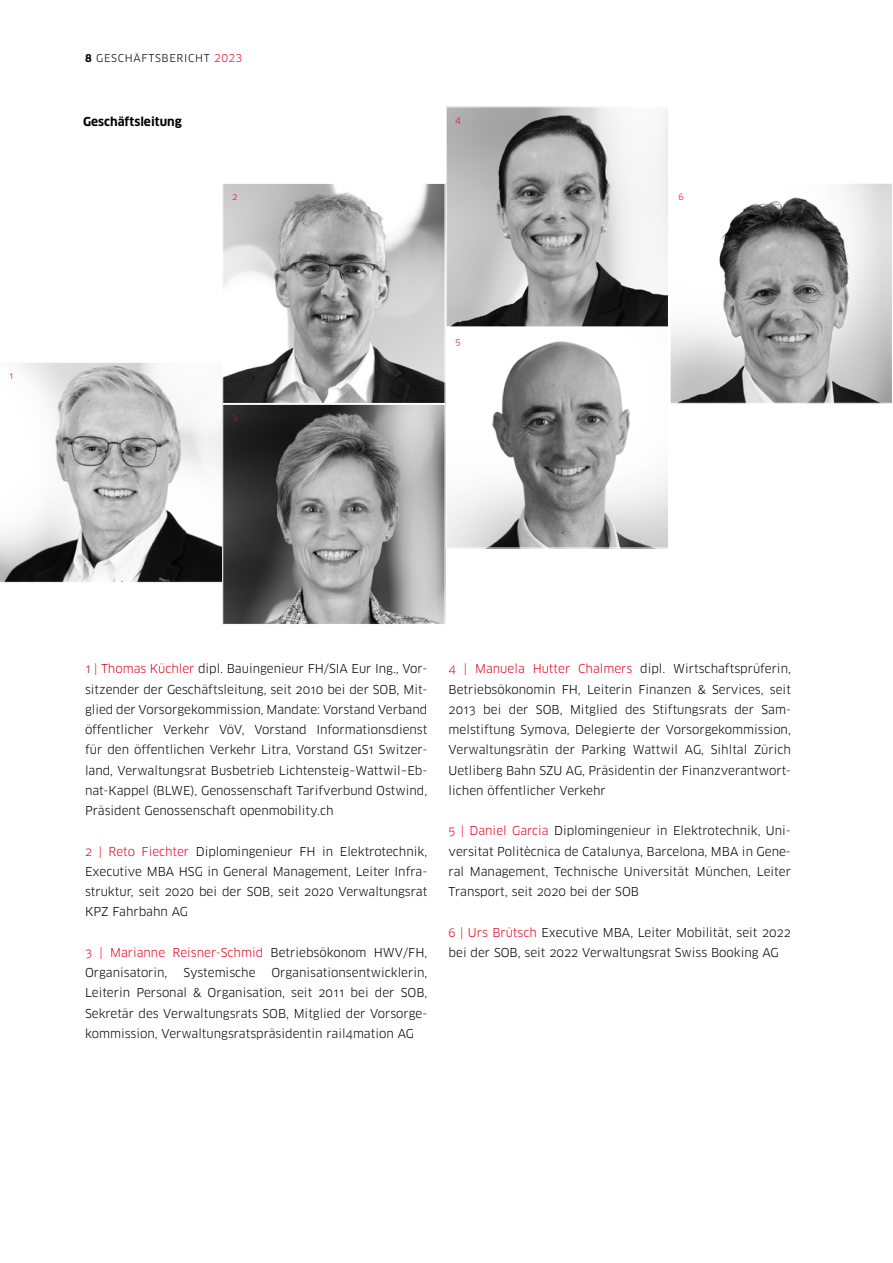
<style>
.page{position:relative;width:893px;height:1263px;background:#fff}
.page>*{position:absolute;margin:0;border:0;box-sizing:border-box;transform-origin:0 0}
.t1{font:12px/20.2px "Clan OT";color:#000;text-align:justify}
.t2{font:700 12px "Clan OT";color:#000}
.t3{font:10.5px "Clan OT";letter-spacing:.06em;color:#000}
.t4{font:9px "Clan OT";color:#e40521}
.s1{font-weight:700}
.s2{color:#e40521}
</style>
<div class="page">
<svg style="left:0;top:363px;width:222px;height:220px"></svg>
<img style="left:224px;top:406px;width:220px;height:217px">
<div style="left:222px;top:404px;width:224px;height:221px;border:1px solid #fff"></div>
<svg style="left:224px;top:185px;width:220px;height:217px"></svg>
<div style="left:222px;top:183px;width:224px;height:221px;border:1px solid #fff"></div>
<img style="left:672px;top:185px;width:219px;height:217px">
<div style="left:670px;top:183px;width:223px;height:221px;border:1px solid #fff"></div>
<img style="left:448px;top:341px;width:219px;height:206px">
<div style="left:446px;top:327px;width:223px;height:222px;border:1px solid #fff"></div>
<svg style="left:448px;top:108px;width:219px;height:217px"></svg>
<div style="left:446px;top:106px;width:223px;height:221px;border:1px solid #fff"></div>
<p class="t4" style="left:9px;top:370px;width:6px">1</p>
<p class="t3" style="left:85px;top:52px;width:159px"><span class="s1">8</span> GESCHÄFTSBERICHT <span class="s2">2023</span></p>
<p class="t2" style="left:83px;top:115px;width:100px">Geschäftsleitung</p>
<p class="t4" style="left:232px;top:191px;width:7px">2</p>
<p class="t4" style="left:232px;top:412px;width:7px">3</p>
<p class="t4" style="left:455px;top:114px;width:7px">4</p>
<p class="t4" style="left:455px;top:336px;width:7px">5</p>
<p class="t4" style="left:678px;top:191px;width:7px">6</p>
<p class="t1" style="left:85px;top:659px;width:344px"><span class="s2">1 | Thomas Küchler</span> dipl. Bauingenieur FH/SIA Eur Ing., Vor&shy;sitzender der Geschäftsleitung, seit 2010 bei der SOB, Mit&shy;glied der Vorsorgekommission, Mandate: Vorstand Verband öffentlicher Verkehr VöV, Vorstand Informationsdienst für den öffentlichen Verkehr Litra, Vorstand GS1 Switzer&shy;land, Verwaltungsrat Busbetrieb Lichtensteig–Wattwil–Eb&shy;nat-Kappel (BLWE), Genossenschaft Tarifverbund Ostwind, Präsident Genossenschaft openmobility.ch</p>
<p class="t1" style="left:85px;top:841px;width:344px"><span class="s2">2 | Reto Fiechter</span> Diplomingenieur FH in Elektrotechnik, Executive MBA HSG in General Management, Leiter Infra&shy;struktur, seit 2020 bei der SOB, seit 2020 Verwaltungsrat KPZ Fahrbahn AG</p>
<p class="t1" style="left:85px;top:942px;width:344px"><span class="s2">3 | Marianne Reisner-Schmid</span> Betriebsökonom HWV/FH,<br>Organisatorin,</p>
<p class="t1" style="left:85px;top:962px;width:344px;text-indent:186px">Organisationsentwicklerin, Leiterin Personal &amp; Organisation, seit 2011 bei der SOB, Sekretär des Verwaltungsrats SOB, Mitglied der Vorsorge&shy;kommission, Verwaltungsratspräsidentin rail4mation AG</p>
<p class="t1" style="left:183px;top:962px;width:74px">Systemische</p>
<p class="t1" style="left:449px;top:659px;width:344px"><span class="s2">4 | Manuela Hutter Chalmers</span> dipl. Wirtschaftsprüferin, Betriebsökonomin FH, Leiterin Finanzen &amp; Services, seit 2013 bei der SOB, Mitglied des Stiftungsrats der Sam&shy;melstiftung Symova, Delegierte der Vorsorgekommission, Verwaltungsrätin der Parking Wattwil AG, Sihltal Zürich Uetliberg Bahn SZU AG, Präsidentin der Finanzverantwort&shy;lichen öffentlicher Verkehr</p>
<p class="t1" style="left:449px;top:821px;width:344px"><span class="s2">5 | Daniel Garcia</span> Diplomingenieur in Elektrotechnik, Uni&shy;versitat Politècnica de Catalunya, Barcelona, MBA in Gene&shy;ral Management, Technische Universität München, Leiter Transport, seit 2020 bei der SOB</p>
<p class="t1" style="left:449px;top:922px;width:344px"><span class="s2">6 | Urs Brütsch</span> Executive MBA, Leiter Mobilität, seit 2022 bei der SOB, seit 2022 Verwaltungsrat Swiss Booking AG</p>
</div>
